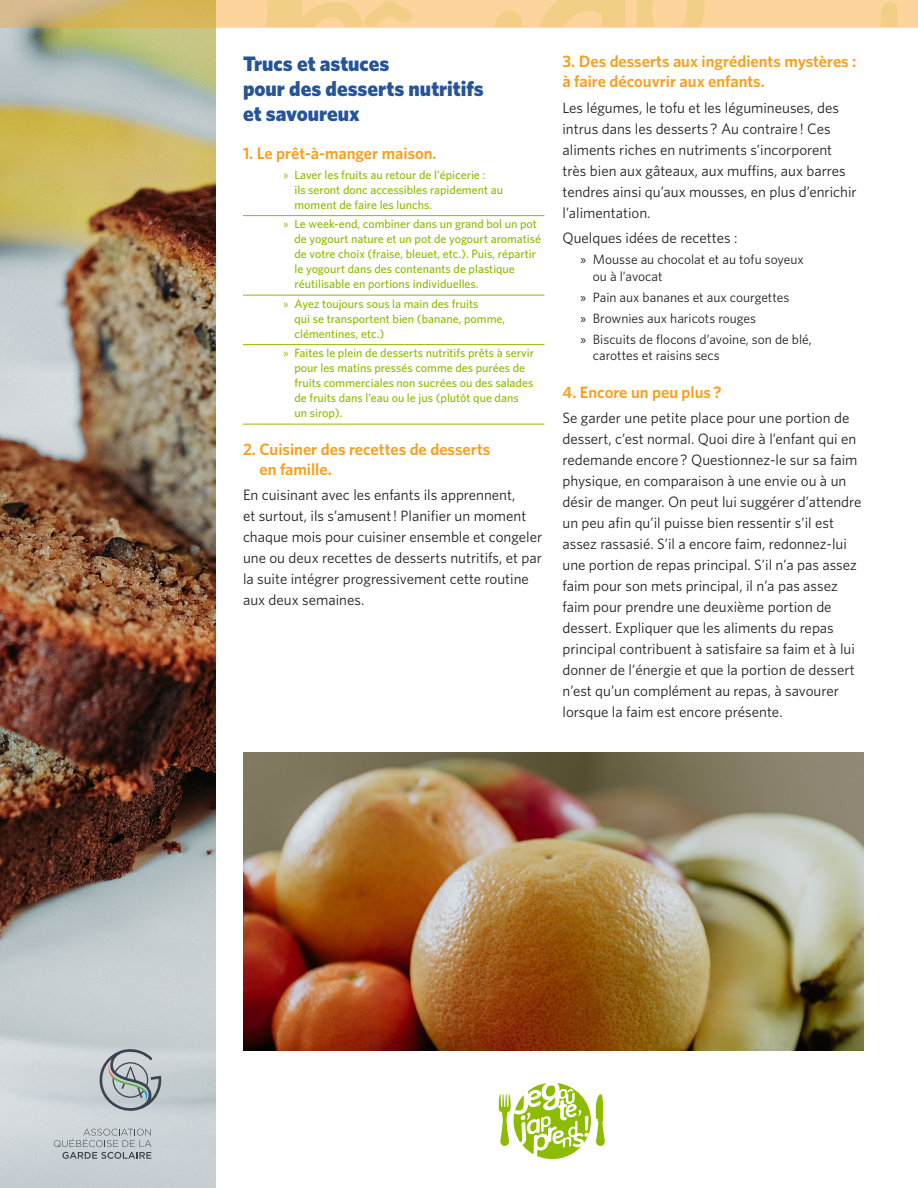
<style>
.page{position:relative;width:918px;height:1188px;background:#fff}
.page>*{position:absolute;margin:0;border:0;box-sizing:border-box;transform-origin:0 0}
.t1{font:900 21px/25.2px "Whitney";color:#255498}
.t2{font:600 16.5px/19.8px "Whitney";color:#fb9d18}
.t3{font:15px/21px "Whitney";color:#231f20}
.t4{font:13.5px/21px "Whitney";color:#231f20}
.t5{font:500 12px/15px "Whitney";color:#8dbb00}
.s1{font-family:"Myriad Pro";font-weight:400}
.s2{font-family:"Myriad Pro"}
</style>
<div class="page">
<hr style="left:243px;top:215px;width:301px;height:1px;background:#8dbb00">
<hr style="left:243px;top:295px;width:301px;height:1px;background:#8dbb00">
<hr style="left:243px;top:344px;width:301px;height:1px;background:#8dbb00">
<hr style="left:243px;top:424px;width:301px;height:1px;background:#8dbb00">
<img style="left:0;top:28px;width:216px;height:1160px">
<img style="left:243px;top:753px;width:621px;height:297px">
<svg style="left:499px;top:1083px;width:106px;height:76px"></svg>
<svg style="left:54px;top:1129px;width:98px;height:30px;background:#b6bdc2"></svg>
<svg style="left:98px;top:1049px;width:63px;height:64px;background:#aab2b6"></svg>
<svg style="left:0;top:0;width:918px;height:28px;background:#efcb8b"></svg>
<h1 class="t1" style="left:243px;top:50px;width:242px">Trucs et astuces<br>pour des desserts nutritifs et savoureux</h1>
<p class="t2" style="left:243px;top:143px;width:195px">1. Le prêt-à-manger maison.</p>
<p class="t5" style="left:295px;top:166px;width:210px;text-indent:-11px"><span class="s1">»</span> Laver les fruits au retour de l’épicerie :<br>ils seront donc accessibles rapidement au moment de faire les lunchs.</p>
<p class="t5" style="left:295px;top:216px;width:248px;text-indent:-11px"><span class="s1">»</span> Le week-end, combiner dans un grand bol un pot de yogourt nature et un pot de yogourt aromatisé de votre choix (fraise, bleuet, etc.). Puis, répartir le yogourt dans des contenants de plastique réutilisable en portions individuelles.</p>
<p class="t5" style="left:295px;top:295px;width:212px;text-indent:-11px"><span class="s1">»</span> Ayez toujours sous la main des fruits<br>qui se transportent bien (banane, pomme, clémentines, etc.)</p>
<p class="t5" style="left:295px;top:345px;width:241px;text-indent:-11px"><span class="s1">»</span> Faites le plein de desserts nutritifs prêts à servir pour les matins pressés comme des purées de fruits commerciales non sucrées ou des salades de fruits dans l’eau ou le jus (plutôt que dans un sirop).</p>
<p class="t2" style="left:259px;top:439px;width:232px;text-indent:-16px">2. Cuisiner des recettes de desserts en famille.</p>
<p class="t3" style="left:243px;top:484px;width:301px">En cuisinant avec les enfants ils apprennent,<br>et surtout, ils s’amusent! Planifier un moment chaque mois pour cuisiner ensemble et congeler une ou deux recettes de desserts nutritifs, et par la suite intégrer progressivement cette routine aux deux semaines.</p>
<p class="t2" style="left:562px;top:51px;width:295px">3. Des desserts aux ingrédients mystères : à faire découvrir aux enfants.</p>
<p class="t3" style="left:562px;top:96px;width:296px">Les légumes, le tofu et les légumineuses, des intrus dans les desserts ? Au contraire ! Ces aliments riches en nutriments s’incorporent très bien aux gâteaux, aux muffins, aux barres tendres ainsi qu’aux mousses, en plus d’enrichir l’alimentation.</p>
<p class="t3" style="left:562px;top:227px;width:176px">Quelques idées de recettes :</p>
<p class="t4" style="left:593px;top:251px;width:212px;line-height:16.5px;text-indent:-12px"><span class="s2">»</span> Mousse au chocolat et au tofu soyeux ou à l’avocat</p>
<p class="t4" style="left:580px;top:286px;width:233px"><span class="s2">»</span> Pain aux bananes et aux courgettes<br><span class="s2">»</span> Brownies aux haricots rouges<br><span class="s2">»</span> Biscuits de flocons d’avoine, son de blé,</p>
<p class="t4" style="left:593px;top:345px;width:128px">carottes et raisins secs</p>
<p class="t2" style="left:562px;top:382px;width:160px">4. Encore un peu plus?</p>
<p class="t3" style="left:562px;top:407px;width:300px">Se garder une petite place pour une portion de dessert, c’est normal. Quoi dire à l’enfant qui en redemande encore ? Questionnez-le sur sa faim physique, en comparaison à une envie ou à un désir de manger. On peut lui suggérer d’attendre un peu afin qu’il puisse bien ressentir s’il est assez rassasié. S’il a encore faim, redonnez-lui une portion de repas principal. S’il n’a pas assez faim pour son mets principal, il n’a pas assez faim pour prendre une deuxième portion de dessert. Expliquer que les aliments du repas principal contribuent à satisfaire sa faim et à lui donner de l’énergie et que la portion de dessert n’est qu’un complément au repas, à savourer lorsque la faim est encore présente.</p>
</div>
